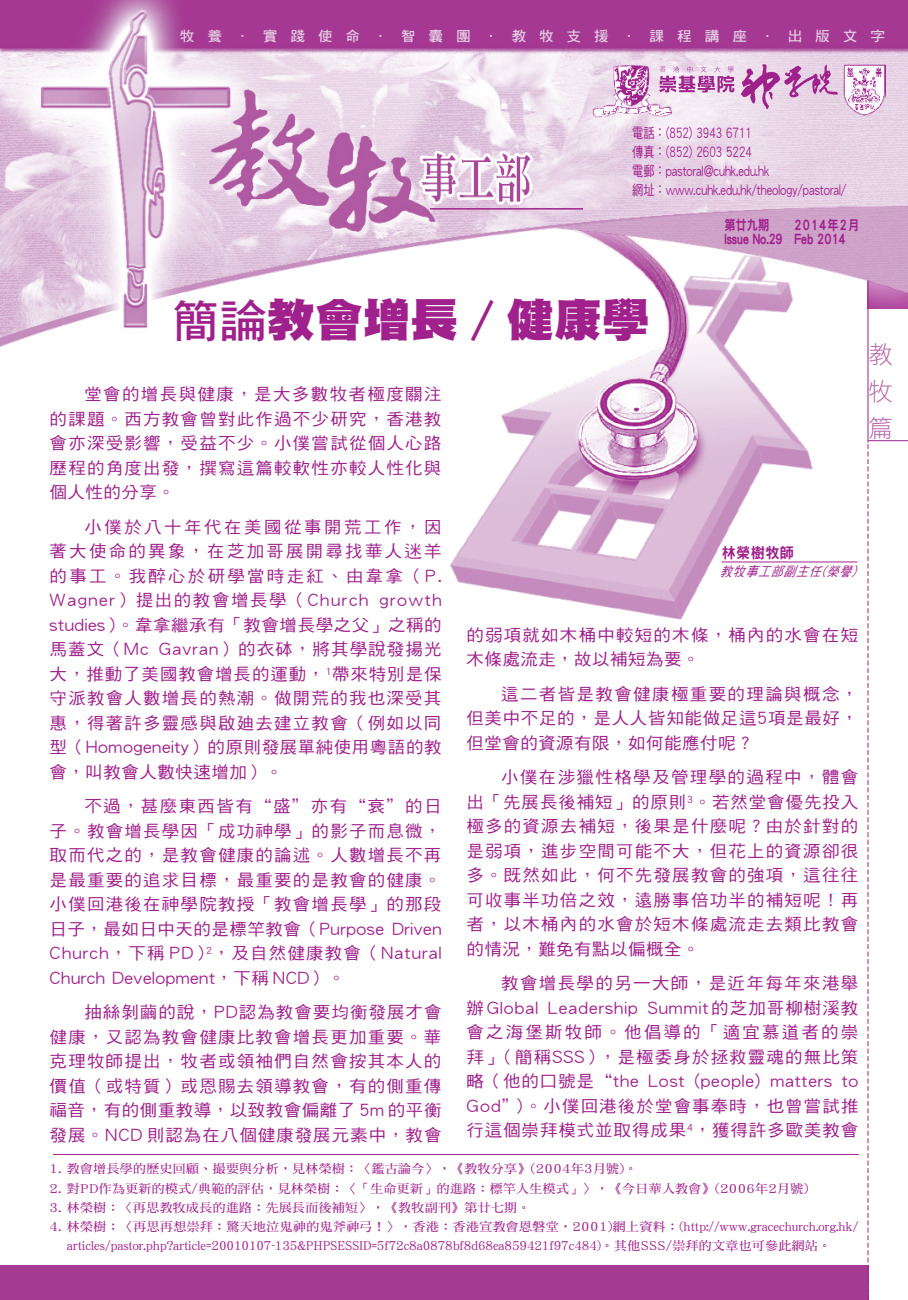
<style>
.page{position:relative;width:908px;height:1300px;background:#fff}
.page>*{position:absolute;margin:0;border:0;box-sizing:border-box;transform-origin:0 0}
.body_txt{font:45.5px "DF Hei HK W12";color:#a0218c;scale:1.05 1}
.t1{font:24.5px/36.8px "DF Hei HK W3";color:#b567a8;text-align:justify}
.body_txt-2{font:16.62px/24.5px "DF Hei HK W5";letter-spacing:.06em;color:#a0218c;text-align:justify;scale:1.05 1}
.author{font:14.88px "DF Hei HK W9";letter-spacing:.03em;color:#a0218c;scale:.95 1}
.t2{font:14px "DF Hei HK W5";color:#a0218c;scale:.8 1}
.t3{font:14px "DF Hei HK W7";letter-spacing:.88em;color:#e4cde3;scale:1.05 1}
.t4{font:14px "DF Hei HK W9";color:#a0218c;scale:.8 1}
.t5{font:14px "DF Hei HK W9";letter-spacing:.1em;color:#a0218c;scale:.8 1}
.author_title{font:italic 13.12px "DF Hei HK W5";color:#a0218c;scale:.9 1}
.footnotes{font:12.25px/19.2px "DF Ming HK W7";letter-spacing:-.01em;color:#a0218c;scale:1.05 1}
.footnotes-2{font:12.25px "DF Ming HK W7";letter-spacing:.03em;color:#a0218c;scale:1.05 1}
.s1{font-family:"DF Hei HK W7"}
</style>
<div class="page">
<img style="left:450px;top:418px;width:433px;height:221px">
<svg style="left:501px;top:347px;width:281px;height:71px"></svg>
<img style="left:0;top:0;width:908px;height:347px">
<svg style="left:671px;top:66px;width:63px;height:27px;background:#d29bca"></svg>
<svg style="left:741px;top:64px;width:97px;height:45px;background:#d4a4ce"></svg>
<hr style="left:430px;top:208px;width:153px;height:2px;background:#a0218c">
<img style="left:593px;top:64px;width:78px;height:54px">
<img style="left:843px;top:64px;width:42px;height:51px">
<div style="left:0;top:1265px;width:868px;height:35px;background:#a63b94"></div>
<div style="left:868px;top:309px;width:40px;height:132px;background:#fff"></div>
<hr style="left:867px;top:280px;width:1px;height:162px;background:#a0218c">
<hr style="left:868px;top:440px;width:40px;height:1px;background:#a0218c">
<svg style="left:867px;top:444px;width:1px;height:856px"></svg>
<hr style="left:722px;top:561px;width:135px;height:1px;background:#a0218c">
<svg style="left:165px;top:264px;width:489px;height:85px"></svg>
<hr style="left:53px;top:1154px;width:806px;height:1px;background:#a0218c">
<p class="t3" style="left:180px;top:28px;width:673px">牧養．實踐使命．智囊團．教牧支援．課程講座．出版文字</p>
<p class="t2" style="left:632px;top:125px;width:151px">電話：(852) 3943 6711</p>
<p class="t2" style="left:632px;top:144px;width:151px">傳真：(852) 2603 5224</p>
<p class="t2" style="left:632px;top:163px;width:173px">電郵：pastoral@cuhk.edu.hk</p>
<p class="t2" style="left:632px;top:183px;width:269px">網址：www.cuhk.edu.hk/theology/pastoral/</p>
<p class="t4" style="left:724px;top:217px;width:58px">第廿九期</p>
<p class="t5" style="left:794px;top:217px;width:83px">2014年2月</p>
<p class="t4" style="left:724px;top:231px;width:153px">Issue No.29 Feb 2014</p>
<p class="body_txt" style="left:172px;top:295px;width:457px"><span class="s1">簡論</span>教會增長<span class="s1">／</span>健康學</p>
<p class="body_txt-2" style="left:50px;top:382px;width:375px;text-indent:35px">堂會的增長與健康，是大多數牧者極度關注的課題。西方教會曾對此作過不少研究，香港教會亦深受影響，受益不少。小僕嘗試從個人心路歷程的角度出發，撰寫這篇較軟性亦較人性化與個人性的分享。</p>
<p class="body_txt-2" style="left:50px;top:514px;width:375px;text-indent:35px">小僕於八十年代在美國從事開荒工作，因著大使命的異象，在芝加哥展開尋找華人迷羊的事工。我醉心於研學當時走紅、由韋拿（P.<br>Wagner）提出的教會增長學（Church growth studies）。韋拿繼承有「教會增長學之父」之稱的馬蓋文（Mc Gavran）的衣砵，將其學說發揚光大，推動了美國教會增長的運動，<sup>1</sup>帶來特別是保守派教會人數增長的熱潮。做開荒的我也深受其惠，得著許多靈感與啟廸去建立教會（例如以同型（Homogeneity）的原則發展單純使用粵語的教會，叫教會人數快速增加）。</p>
<p class="body_txt-2" style="left:50px;top:793px;width:375px;text-indent:35px">不過，甚麼東西皆有“盛”亦有“衰”的日子。教會增長學因「成功神學」的影子而息微，取而代之的，是教會健康的論述。人數增長不再是最重要的追求目標，最重要的是教會的健康。小僕回港後在神學院教授「教會增長學」的那段日子，最如日中天的是標竿教會（Purpose Driven Church，下稱 PD）<sup>2</sup>，及自然健康教會（Natural Church Development，下稱 NCD）。</p>
<p class="body_txt-2" style="left:50px;top:999px;width:375px;text-indent:35px">抽絲剝繭的說，PD認為教會要均衡發展才會健康，又認為教會健康比教會增長更加重要。華克理牧師提出，牧者或領袖們自然會按其本人的價值（或特質）或恩賜去領導教會，有的側重傳福音，有的側重教導，以致教會偏離了 5m 的平衡發展。NCD 則認為在八個健康發展元素中，教會</p>
<p class="author" style="left:722px;top:544px;width:78px">林榮樹牧師</p>
<p class="author_title" style="left:720px;top:564px;width:158px">教牧事工部副主任(榮譽)</p>
<p class="body_txt-2" style="left:466px;top:622px;width:375px">的弱項就如木桶中較短的木條，桶內的水會在短木條處流走，故以補短為要。</p>
<p class="body_txt-2" style="left:466px;top:681px;width:375px;text-indent:35px">這二者皆是教會健康極重要的理論與概念，但美中不足的，是人人皆知能做足這5項是最好，但堂會的資源有限，如何能應付呢？</p>
<p class="body_txt-2" style="left:466px;top:764px;width:375px;text-indent:35px">小僕在涉獵性格學及管理學的過程中，體會出「先展長後補短」的原則<sup>3</sup>。若然堂會優先投入極多的資源去補短，後果是什麼呢？由於針對的是弱項，進步空間可能不大，但花上的資源卻很多。既然如此，何不先發展教會的強項，這往往可收事半功倍之效，遠勝事倍功半的補短呢！再者，以木桶內的水會於短木條處流走去類比教會的情況，難免有點以偏概全。</p>
<p class="body_txt-2" style="left:466px;top:970px;width:375px;text-indent:35px">教會增長學的另一大師，是近年每年來港舉辦Global Leadership Summit的芝加哥柳樹溪教會之海堡斯牧師。他倡導的「適宜慕道者的崇拜」（簡稱SSS），是極委身於拯救靈魂的無比策略（他的口號是“the Lost (people) matters to God”）。小僕回港後於堂會事奉時，也曾嘗試推行這個崇拜模式並取得成果<sup>4</sup>，獲得許多歐美教會</p>
<p class="footnotes-2" style="left:50px;top:1162px;width:561px">1. 教會增長學的歷史回顧、撮要與分析，見林榮樹：〈鑑古論今〉，《教牧分享》(2004年3月號)。</p>
<p class="footnotes-2" style="left:50px;top:1181px;width:724px">2. 對PD作為更新的模式/典範的評估，見林榮樹：〈「生命更新」的進路：標竿人生模式」〉，《今日華人教會》(2006年2月號)</p>
<p class="footnotes-2" style="left:50px;top:1200px;width:459px">3. 林榮樹：〈再思教牧成長的進路：先展長而後補短〉，《教牧副刊》第廿七期。</p>
<p class="footnotes" style="left:67px;top:1217px;width:755px;text-indent:-17px">4. 林榮樹：〈再思再想崇拜：驚天地泣鬼神的鬼斧神弓！〉，香港：香港宣教會恩磐堂，2001)網上資料：(http://www.gracechurch.org.hk/ articles/pastor.php?article=20010107-135&amp;PHPSESSID=5f72c8a0878bf8d68ea859421f97c484)。其他SSS/崇拜的文章也可參此網站。</p>
<p class="t1" style="left:868px;top:336px;width:25px">教牧篇</p>
</div>
